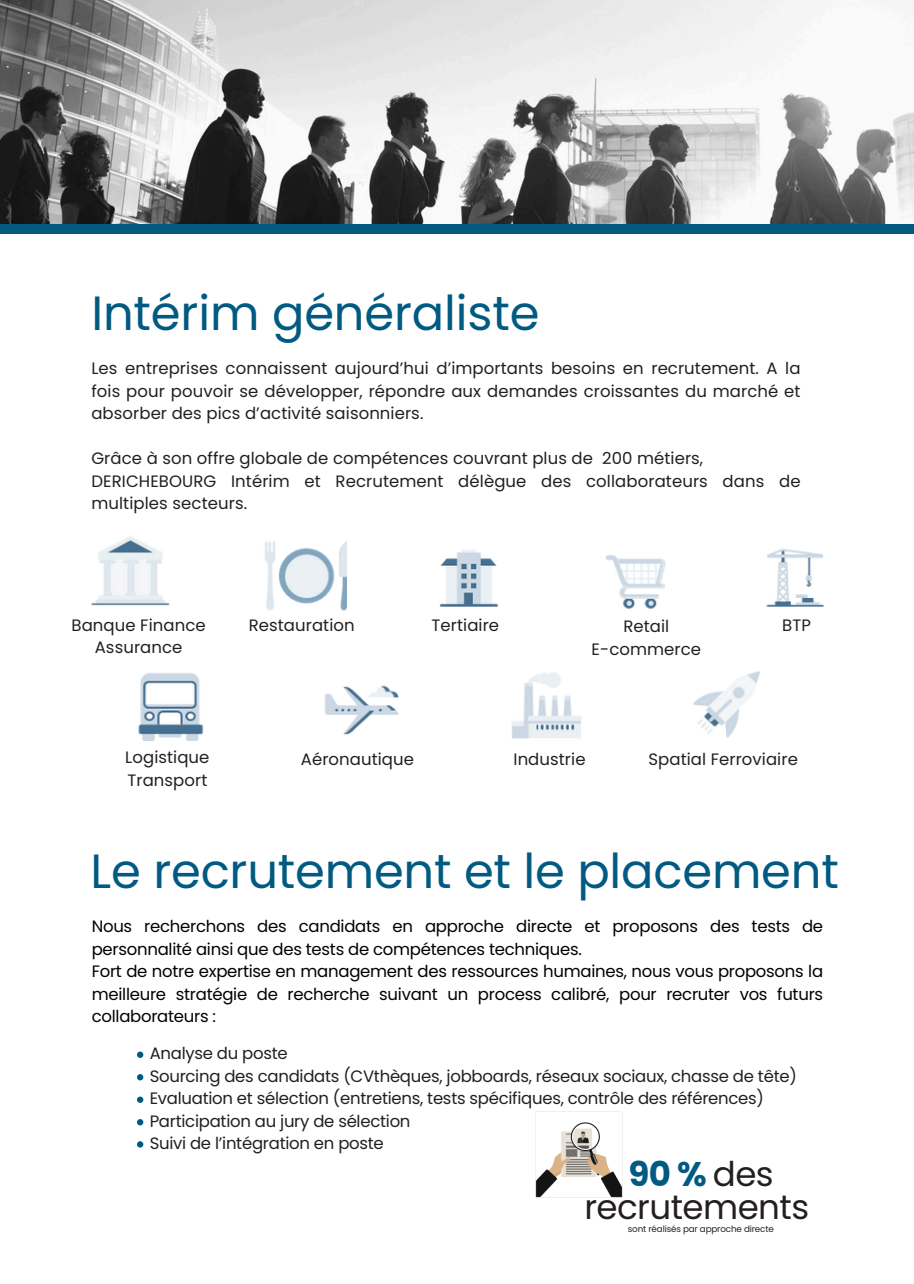
<style>
.page{position:relative;width:914px;height:1284px;background:#fff}
.page>*{position:absolute;margin:0;border:0;box-sizing:border-box;transform-origin:0 0}
.t1{font:48px "Poppins";letter-spacing:-.005em;color:#005a82}
.t2{font:34.05px/33.6px "Poppins";letter-spacing:-.015em;color:#241f1f;text-align:center}
.t3{font:16.5px/22.5px "Poppins";letter-spacing:.005em;color:#241f1f}
.t4{font:16.5px/22.5px "Poppins";letter-spacing:-.015em;color:#000}
.t5{font:16.5px/22.5px "Poppins";letter-spacing:-.015em;color:#241f1f}
.t6{font:8.7px "Poppins";letter-spacing:-.015em;color:#241f1f}
.s1{font-weight:700;color:#005a82}
</style>
<div class="page">
<div style="left:0;top:223px;width:914px;height:11px;background:#005a82"></div>
<img style="left:91px;top:536px;width:732px;height:75px">
<img style="left:0;top:0;width:913px;height:223px">
<img style="left:138px;top:671px;width:622px;height:69px">
<div style="left:137px;top:1051px;width:6px;height:7px;background:#005a82;border-radius:50%"></div>
<svg style="left:137px;top:1074px;width:6px;height:6px"></svg>
<svg style="left:137px;top:1119px;width:6px;height:6px"></svg>
<div style="left:137px;top:1096px;width:6px;height:7px;background:#005a82;border-radius:50%"></div>
<svg style="left:137px;top:1141px;width:6px;height:6px"></svg>
<img style="left:535px;top:1111px;width:88px;height:87px">
<h3 class="t1" style="left:91px;top:280px;width:449px">Intérim généraliste</h3>
<h1 class="t3" style="left:91px;top:357px;width:710px;text-align:justify">Les entreprises connaissent aujourd’hui d’importants besoins en recrutement. A la fois pour pouvoir se développer, répondre aux demandes croissantes du marché et absorber des pics d’activité saisonniers.</h1>
<h3 class="t3" style="left:91px;top:447px;width:710px">Grâce à son offre globale de compétences couvrant plus de 200 métiers,<br>DERICHEBOURG Intérim et Recrutement délègue des collaborateurs dans de multiples secteurs.</h3>
<p class="t3" style="left:72px;top:614px;width:136px;text-align:center">Banque Finance<br>Assurance</p>
<h3 class="t3" style="left:249px;top:614px;width:107px">Restauration</h3>
<h3 class="t3" style="left:431px;top:614px;width:69px">Tertiaire</h3>
<h3 class="t3" style="left:591px;top:615px;width:111px;text-align:center">Retail<br>E-commerce</h3>
<h2 class="t3" style="left:782px;top:614px;width:30px">BTP</h2>
<h3 class="t3" style="left:125px;top:746px;width:86px">Logistique<br>Transport</h3>
<p class="t3" style="left:301px;top:747px;width:115px">Aéronautique</p>
<h3 class="t3" style="left:513px;top:747px;width:74px">Industrie</h3>
<h3 class="t3" style="left:648px;top:747px;width:151px">Spatial Ferroviaire</h3>
<h3 class="t1" style="left:91px;top:838px;width:749px">Le recrutement et le placement</h3>
<h1 class="t4" style="left:92px;top:915px;width:733px">Nous recherchons des candidats en approche directe et proposons des tests de personnalité ainsi que des tests de compétences techniques.<br>Fort de notre expertise en management des ressources humaines, nous vous proposons la meilleure stratégie de recherche suivant un process calibré, pour recruter vos futurs collaborateurs :</h1>
<h3 class="t5" style="left:150px;top:1042px;width:648px">Analyse du poste<br>Sourcing des candidats (CVthèques, jobboards, réseaux sociaux, chasse de tête)<br>Evaluation et sélection (entretiens, tests spécifiques, contrôle des références)<br>Participation au jury de sélection<br>Suivi de l’intégration en poste</h3>
<h3 class="t2" style="left:584px;top:1156px;width:226px"><span class="s1">90 %</span> des recrutements</h3>
<h3 class="t6" style="left:628px;top:1222px;width:147px">sont réalisés par approche directe</h3>
</div>
